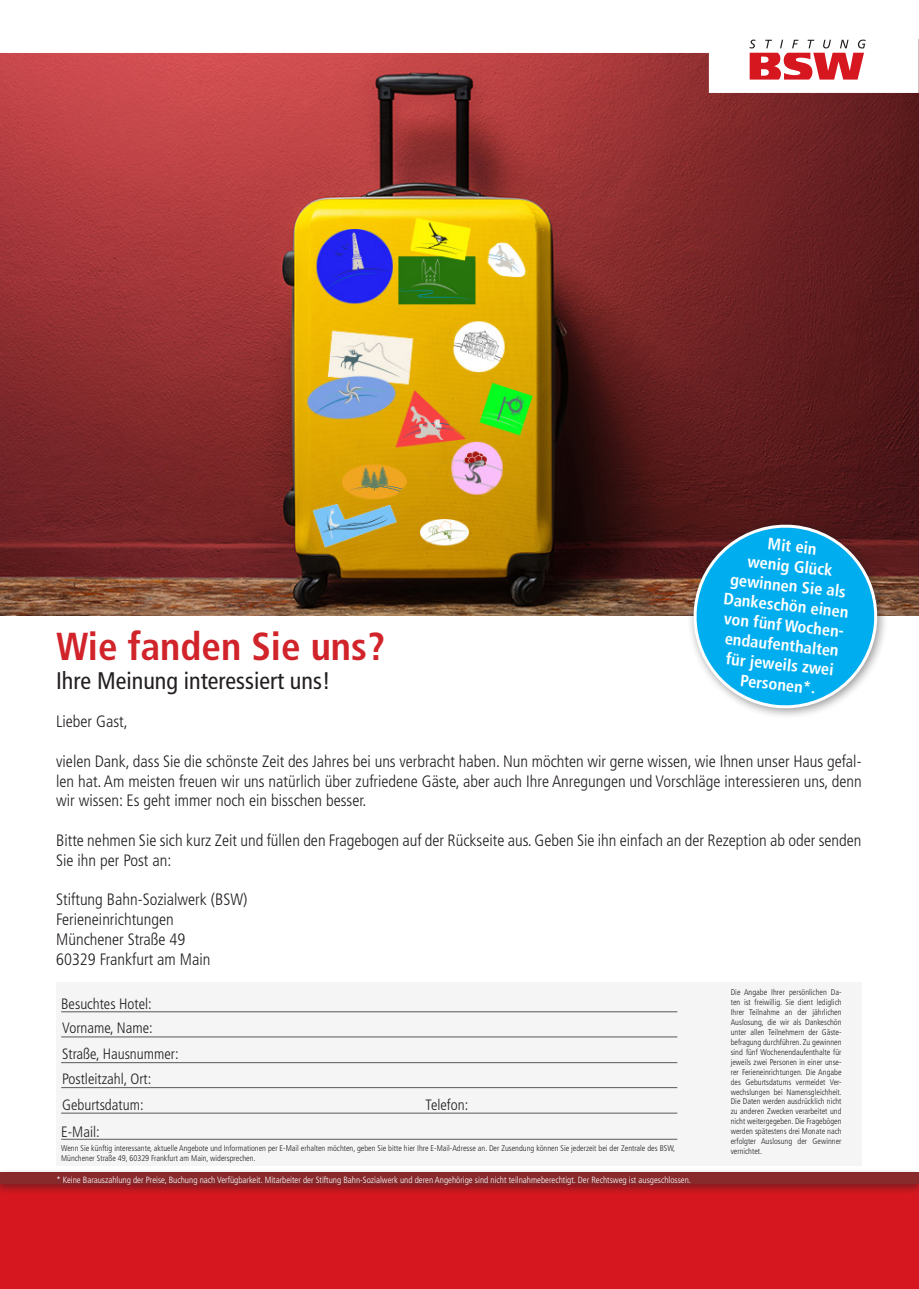
<style>
.page{position:relative;width:919px;height:1289px;background:#fff}
.page>*{position:absolute;margin:0;border:0;box-sizing:border-box;transform-origin:0 0}
.t1{font:700 condensed 39px "Frutiger LT Std";color:#d1232a}
.t2{font:condensed 24px "Frutiger LT Std";color:#231f20}
.t3{font:300 condensed 16.5px/19.8px "Frutiger LT Std";color:#231f20;text-align:justify}
.t4{font:700 condensed 16.5px/19.8px "Frutiger LT Std";color:#fff;text-align:center}
.t5{font:300 condensed 15px "Frutiger LT Std";color:#231f20}
.t6{font:300 condensed 9px "Frutiger LT Std";color:#fff}
.t7{font:300 condensed 8.25px/9.9px "Frutiger LT Std";color:#231f20;text-align:justify}
</style>
<div class="page">
<img style="left:0;top:93px;width:918px;height:522px">
<svg style="left:0;top:39px;width:918px;height:54px"></svg>
<svg style="left:749px;top:40px;width:116px;height:40px"></svg>
<div style="left:0;top:1179px;width:918px;height:109px;background:#d7171f"></div>
<div style="left:0;top:1167px;width:918px;height:28px;background:#231f20;opacity:.51"></div>
<div style="left:0;top:1171px;width:918px;height:12px;background:#88292c"></div>
<div style="left:56px;top:981px;width:805px;height:184px;background:#f5f5f6"></div>
<hr style="left:61px;top:1036px;width:616px;height:1px;background:#57585a">
<hr style="left:61px;top:1062px;width:616px;height:1px;background:#57585a">
<hr style="left:61px;top:1087px;width:616px;height:1px;background:#57585a">
<hr style="left:61px;top:1112px;width:616px;height:1px;background:#57585a">
<hr style="left:61px;top:1138px;width:616px;height:1px;background:#57585a">
<div style="left:686px;top:518px;width:202px;height:201px;background:#231f20;opacity:.46"></div>
<svg style="left:687px;top:518px;width:196px;height:193px;background:#3ba3ce"></svg>
<hr style="left:61px;top:1011px;width:616px;height:1px;background:#57585a">
<p class="t1" style="left:56px;top:623px;width:330px">Wie fanden Sie uns?</p>
<p class="t2" style="left:56px;top:666px;width:276px">Ihre Meinung interessiert uns!</p>
<p class="t4" style="left:768px;top:534px;width:50px;rotate:6deg">Mit ein</p>
<p class="t4" style="left:728px;top:549px;width:128px;rotate:6deg">wenig Glück gewinnen Sie als<br>Dankeschön einen von fünf Wochen&shy;endaufenthalten für jeweils zwei<br>Personen*.</p>
<p class="t3" style="left:56px;top:711px;width:73px">Lieber Gast,</p>
<p class="t3" style="left:56px;top:751px;width:807px">vielen Dank, dass Sie die schönste Zeit des Jahres bei uns verbracht haben. Nun möchten wir gerne wissen, wie Ihnen unser Haus gefal&shy;len hat. Am meisten freuen wir uns natürlich über zufriedene Gäste, aber auch Ihre Anregungen und Vorschläge interessieren uns, denn wir wissen: Es geht immer noch ein bisschen besser.</p>
<p class="t3" style="left:56px;top:830px;width:806px">Bitte nehmen Sie sich kurz Zeit und füllen den Fragebogen auf der Rückseite aus. Geben Sie ihn einfach an der Rezeption ab oder senden<br>Sie ihn per Post an:</p>
<p class="t3" style="left:56px;top:890px;width:193px">Stiftung Bahn-Sozialwerk (BSW)</p>
<p class="t3" style="left:56px;top:909px;width:119px">Ferieneinrichtungen</p>
<p class="t3" style="left:56px;top:929px;width:131px">Münchener Straße 49</p>
<p class="t3" style="left:56px;top:949px;width:156px">60329 Frankfurt am Main</p>
<p class="t5" style="left:61px;top:994px;width:92px">Besuchtes Hotel:</p>
<p class="t5" style="left:62px;top:1019px;width:92px">Vorname, Name:</p>
<p class="t5" style="left:62px;top:1045px;width:118px">Straße, Hausnummer:</p>
<p class="t5" style="left:62px;top:1070px;width:91px">Postleitzahl, Ort:</p>
<p class="t5" style="left:62px;top:1096px;width:83px">Geburtsdatum:</p>
<p class="t5" style="left:425px;top:1096px;width:44px">Telefon:</p>
<p class="t5" style="left:61px;top:1123px;width:40px">E-Mail:</p>
<p class="t7" style="left:61px;top:1142px;width:615px">Wenn Sie künftig interessante, aktuelle Angebote und Informationen per E-Mail erhalten möchten, geben Sie bitte hier Ihre E-Mail-Adresse an. Der Zusendung können Sie jederzeit bei der Zentrale des BSW,<br>Münchener Straße 49, 60329 Frankfurt am Main, widersprechen.</p>
<p class="t6" style="left:56px;top:1174px;width:636px">* Keine Barauszahlung der Preise, Buchung nach Verfügbarkeit. Mitarbeiter der Stiftung Bahn-Sozialwerk und deren Angehörige sind nicht teilnahmeberechtigt. Der Rechtsweg ist ausgeschlossen.</p>
<p class="t7" style="left:730px;top:987px;width:113px">Die Angabe Ihrer persönlichen Da&shy;ten ist freiwillig. Sie dient lediglich Ihrer Teilnahme an der jährlichen Auslosung, die wir als Dankeschön unter allen Teilnehmern der Gäste&shy;befragung durchführen. Zu gewinnen sind fünf Wochenendaufenthalte für jeweils zwei Personen in einer unse&shy;rer Ferieneinrichtungen. Die Angabe des Geburtsdatums vermeidet Ver&shy;wechslungen bei Namensgleichheit.<br>Die Daten werden ausdrücklich nicht zu anderen Zwecken verarbeitet und nicht weitergegeben. Die Fragebögen werden spätestens drei Monate nach erfolgter Auslosung der Gewinner vernichtet.</p>
</div>
